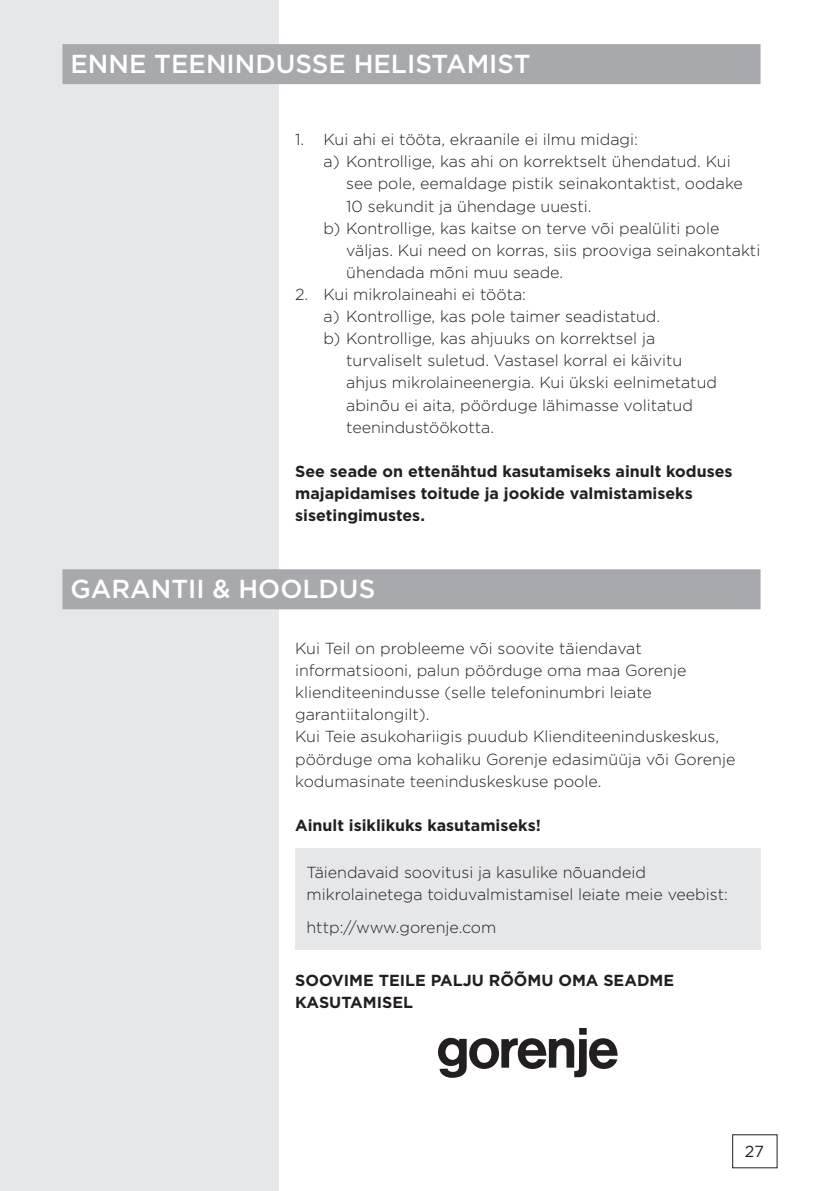
<style>
.page{position:relative;width:823px;height:1191px;background:#fff}
.page>*{position:absolute;margin:0;border:0;box-sizing:border-box;transform-origin:0 0}
.naslov_1{font:500 26px "Gotham";color:#fff}
.naštevanje_umaknjeno{font:300 16px/22.2px "Gotham";color:#231f20}
.besedilo{font:300 16px/22.2px "Gotham";color:#231f20}
.seznam{font:300 16px/22px "Gotham";color:#231f20}
.besedilo_bold{font:700 16px/22.2px "Gotham";color:#231f20}
.seznam_stevilke{font:300 16px "Gotham";color:#231f20}
.besedilo-2{font:700 16px/22.2px "Gotham";color:#231f20}
.seznam-2{font:700 16px "Gotham";color:#231f20}
.t1{font:16px "Gotham";color:#231f20}
</style>
<div class="page">
<div style="left:0;top:0;width:278px;height:1191px;background:#e6e7e9"></div>
<div style="left:295px;top:848px;width:465px;height:102px;background:#e6e7e9"></div>
<svg style="left:438px;top:1028px;width:179px;height:49px"></svg>
<div style="left:62px;top:44px;width:698px;height:40px;background:#a8a9ad"></div>
<div style="left:62px;top:569px;width:698px;height:40px;background:#a8a9ad"></div>
<p class="naslov_1" style="left:70px;top:47px;width:461px">ENNE TEENINDUSSE HELISTAMIST</p>
<p class="seznam_stevilke" style="left:295px;top:129px;width:344px">1. Kui ahi ei tööta, ekraanile ei ilmu midagi:</p>
<p class="naštevanje_umaknjeno" style="left:346px;top:150px;width:398px;text-indent:-23px">a) Kontrollige, kas ahi on korrektselt ühendatud. Kui see pole, eemaldage pistik seinakontaktist, oodake<br>10 sekundit ja ühendage uuesti.</p>
<p class="naštevanje_umaknjeno" style="left:346px;top:216px;width:415px;text-indent:-23px">b) Kontrollige, kas kaitse on terve või pealüliti pole väljas. Kui need on korras, siis prooviga seinakontakti ühendada mõni muu seade.</p>
<p class="seznam_stevilke" style="left:295px;top:284px;width:232px">2. Kui mikrolaineahi ei tööta:</p>
<p class="naštevanje_umaknjeno" style="left:323px;top:305px;width:338px">a) Kontrollige, kas pole taimer seadistatud.</p>
<p class="naštevanje_umaknjeno" style="left:346px;top:327px;width:372px;text-indent:-23px">b) Kontrollige, kas ahjuuks on korrektsel ja turvaliselt suletud. Vastasel korral ei käivitu ahjus mikrolaineenergia. Kui ükski eelnimetatud abinõu ei aita, pöörduge lähimasse volitatud teenindustöökotta.</p>
<p class="besedilo_bold" style="left:295px;top:460px;width:438px">See seade on ettenähtud kasutamiseks ainult koduses majapidamises toitude ja jookide valmistamiseks sisetingimustes.</p>
<p class="naslov_1" style="left:70px;top:572px;width:306px">GARANTII &amp; HOOLDUS</p>
<p class="besedilo" style="left:295px;top:636px;width:392px">Kui Teil on probleeme või soovite täiendavat informatsiooni, palun pöörduge oma maa Gorenje klienditeenindusse (selle telefoninumbri leiate garantiitalongilt).</p>
<p class="besedilo" style="left:295px;top:725px;width:441px">Kui Teie asukohariigis puudub Klienditeeninduskeskus, pöörduge oma kohaliku Gorenje edasimüüja või Gorenje kodumasinate teeninduskeskuse poole.</p>
<p class="seznam-2" style="left:295px;top:814px;width:247px">Ainult isiklikuks kasutamiseks!</p>
<p class="seznam" style="left:306px;top:861px;width:422px">Täiendavaid soovitusi ja kasulike nõuandeid mikrolainetega toiduvalmistamisel leiate meie veebist:</p>
<p class="seznam" style="left:306px;top:916px;width:191px">http://www.gorenje.com</p>
<p class="besedilo-2" style="left:295px;top:968px;width:380px">SOOVIME TEILE PALJU RÕÕMU OMA SEADME<br>KASUTAMISEL</p>
<p class="t1" style="left:744px;top:1140px;width:20px">27</p>
</div>
